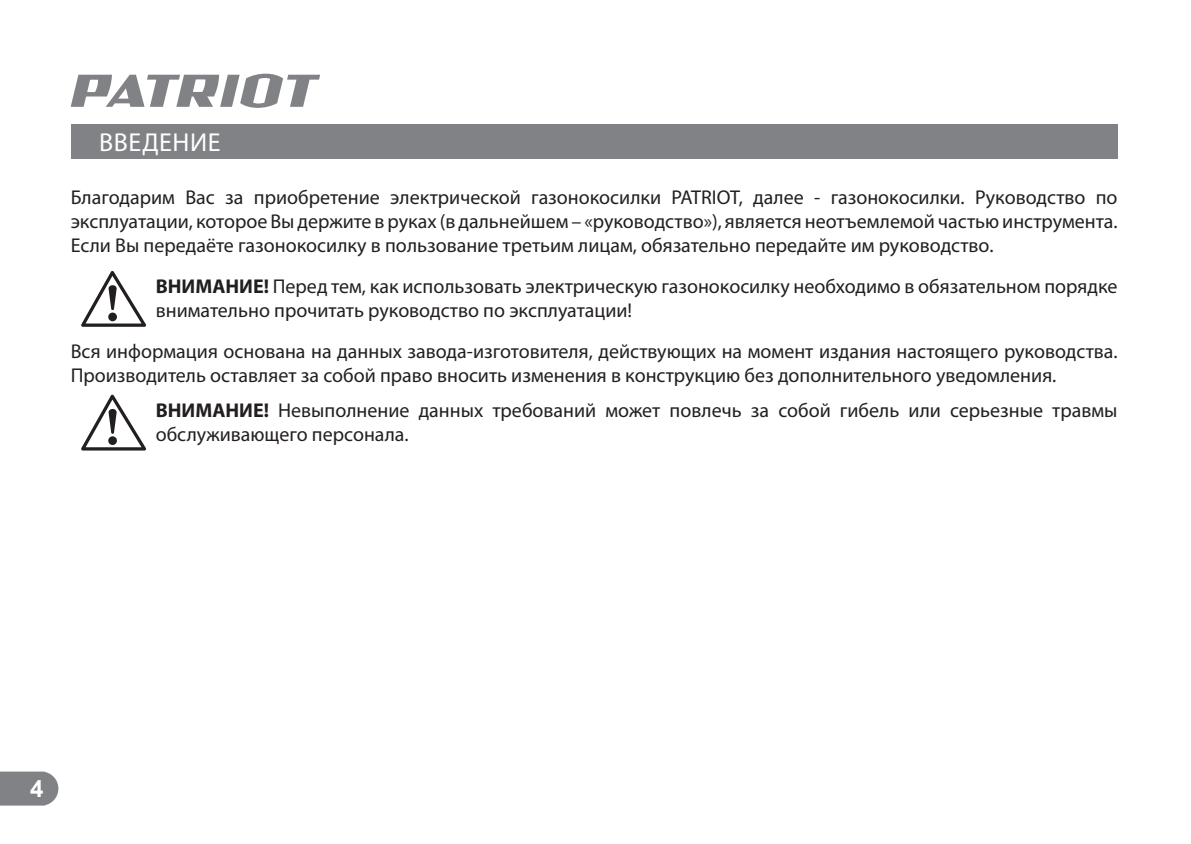
<style>
.page{position:relative;width:1191px;height:844px;background:#fff}
.page>*{position:absolute;margin:0;border:0;box-sizing:border-box;transform-origin:0 0}
.t1{font:26px "Myriad Pro";letter-spacing:.02em;color:#fff}
.t2{font:700 24px "Arial";color:#fff}
.t3{font:20px/24px "Myriad Pro";color:#231f20}
.s1{font-weight:700}
</style>
<div class="page">
<svg style="left:0;top:772px;width:58px;height:34px;background:#888a8d"></svg>
<svg style="left:71px;top:74px;width:249px;height:34px"></svg>
<div style="left:71px;top:124px;width:1046px;height:34px;background:#808285"></div>
<svg style="left:81px;top:271px;width:65px;height:56px"></svg>
<svg style="left:81px;top:394px;width:65px;height:57px"></svg>
<h1 class="t1" style="left:99px;top:129px;width:123px">ВВЕДЕНИЕ</h1>
<p class="t3" style="left:71px;top:186px;width:1048px;text-align:justify">Благодарим Вас за приобретение электрической газонокосилки PATRIOT, далее - газонокосилки. Руководство по эксплуатации, которое Вы держите в руках (в дальнейшем – «руководство»), является неотъемлемой частью инструмента.<br>Если Вы передаёте газонокосилку в пользование третьим лицам, обязательно передайте им руководство.</p>
<p class="t3" style="left:156px;top:275px;width:963px"><span class="s1">ВНИМАНИЕ!</span> Перед тем, как использовать электрическую газонокосилку необходимо в обязательном порядке внимательно прочитать руководство по эксплуатации!</p>
<p class="t3" style="left:71px;top:340px;width:1048px">Вся информация основана на данных завода-изготовителя, действующих на момент издания настоящего руководства.<br>Производитель оставляет за собой право вносить изменения в конструкцию без дополнительного уведомления.</p>
<p class="t3" style="left:156px;top:399px;width:963px"><span class="s1">ВНИМАНИЕ!</span> Невыполнение данных требований может повлечь за собой гибель или серьезные травмы обслуживающего персонала.</p>
<p class="t2" style="left:30px;top:775px;width:15px">4</p>
</div>
